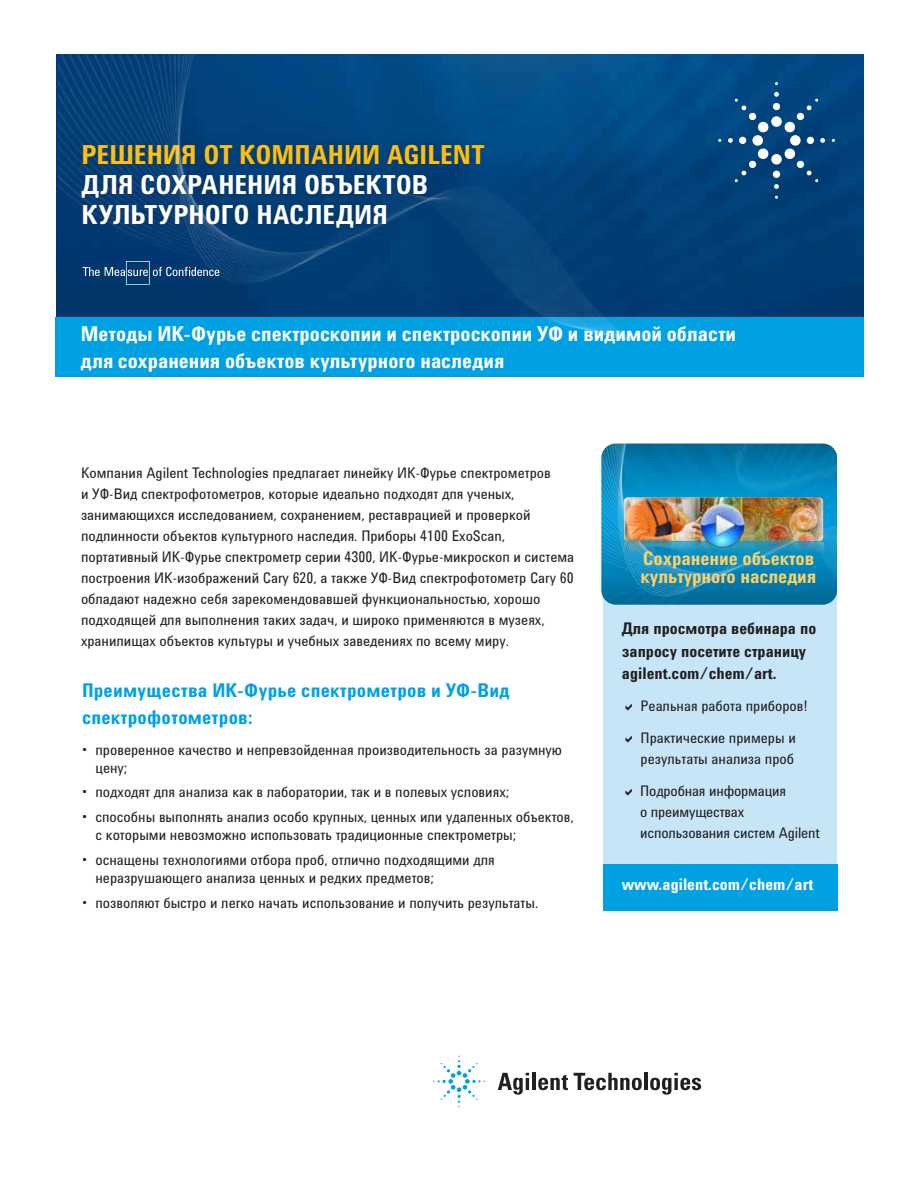
<style>
.page{position:relative;width:918px;height:1188px;background:#fff}
.page>*{position:absolute;margin:0;border:0;box-sizing:border-box;transform-origin:0 0}
.t1{font:700 27px/30px "Agilent Condensed CFF";letter-spacing:.005em;color:#fff}
.t2{font:700 27px "Agilent Condensed CFF";color:#fdbe12}
.t3{font:700 21px/27px "Agilent Condensed CFF";color:#fff}
.t4{font:700 19.5px/27px "Agilent Condensed CFF";letter-spacing:.015em;color:#00a1e3}
.t5{font:700 19.35px/17.5px "Agilent Condensed CFF";letter-spacing:-.005em;color:#fecf65}
.t6{font:700 16.5px/22.5px "Agilent Condensed CFF";color:#231f20}
.t7{font:700 16.5px "Agilent Condensed CFF";color:#fff}
.t8{font:15px/21px "Agilent Cond TT";color:#231f20}
.t9{font:15px/18px "Agilent Condensed CFF";color:#231f20}
</style>
<div class="page">
<img style="left:56px;top:54px;width:808px;height:263px">
<div style="left:603px;top:582px;width:234px;height:321px;background:#c6e6f8"></div>
<div style="left:603px;top:864px;width:234px;height:46px;background:#00a1e3"></div>
<div style="left:56px;top:317px;width:808px;height:60px;background:#00a1e3"></div>
<img style="left:609px;top:603px;width:220px;height:2px">
<svg style="left:602px;top:444px;width:235px;height:160px;background:#0781b4"></svg>
<img style="left:622px;top:540px;width:204px;height:48px">
<img style="left:624px;top:498px;width:199px;height:43px;border-radius:4px">
<img style="left:697px;top:500px;width:50px;height:50px">
<img style="left:58px;top:54px;width:741px;height:285px">
<svg style="left:728px;top:92px;width:97px;height:97px;background:#215a8c"></svg>
<svg style="left:498px;top:1073px;width:31px;height:22px"></svg>
<hr style="left:532px;top:1073px;width:4px;height:17px;background:#231f20">
<svg style="left:538px;top:1075px;width:30px;height:15px"></svg>
<svg style="left:574px;top:1073px;width:68px;height:17px"></svg>
<hr style="left:644px;top:1073px;width:4px;height:17px;background:#231f20">
<svg style="left:650px;top:1073px;width:51px;height:22px"></svg>
<svg style="left:433px;top:1056px;width:52px;height:51px"></svg>
<svg style="left:83px;top:261px;width:136px;height:24px;background:#215180"></svg>
<h1 class="t2" style="left:81px;top:134px;width:404px">РЕШЕНИЯ ОТ КОМПАНИИ AGILENT</h1>
<h1 class="t1" style="left:81px;top:169px;width:348px">ДЛЯ СОХРАНЕНИЯ ОБЪЕКТОВ<br>КУЛЬТУРНОГО НАСЛЕДИЯ</h1>
<h2 class="t3" style="left:81px;top:320px;width:657px">Методы ИК-Фурье спектроскопии и спектроскопии УФ и видимой области для сохранения объектов культурного наследия</h2>
<p class="t8" style="left:81px;top:462px;width:495px">Компания Agilent Technologies предлагает линейку ИК-Фурье спектрометров<br>и УФ-Вид спектрофотометров, которые идеально подходят для ученых, занимающихся исследованием, сохранением, реставрацией и проверкой подлинности объектов культурного наследия. Приборы 4100 ExoScan, портативный ИК-Фурье спектрометр серии 4300, ИК-Фурье-микроскоп и система построения ИК-изображений Cary 620, а также УФ-Вид спектрофотометр Cary 60 обладают надежно себя зарекомендовавшей функциональностью, хорошо подходящей для выполнения таких задач, и широко применяются в музеях, хранилищах объектов культуры и учебных заведениях по всему миру.</p>
<h3 class="t4" style="left:82px;top:676px;width:429px">Преимущества ИК-Фурье спектрометров и УФ-Вид спектрофотометров:</h3>
<p class="t9" style="left:96px;top:740px;width:468px;text-indent:-14px">• проверенное качество и непревзойденная производительность за разумную цену;</p>
<p class="t9" style="left:82px;top:783px;width:429px">• подходят для анализа как в лаборатории, так и в полевых условиях;</p>
<p class="t9" style="left:96px;top:807px;width:480px;text-indent:-14px">• способны выполнять анализ особо крупных, ценных или удаленных объектов, с которыми невозможно использовать традиционные спектрометры;</p>
<p class="t9" style="left:96px;top:850px;width:401px;text-indent:-14px">• оснащены технологиями отбора проб, отлично подходящими для неразрушающего анализа ценных и редких предметов;</p>
<p class="t9" style="left:82px;top:893px;width:458px">• позволяют быстро и легко начать использование и получить результаты.</p>
<p class="t5" style="left:641px;top:549px;width:177px">Сохранение объектов культурного наследия</p>
<p class="t6" style="left:622px;top:617px;width:196px">Для просмотра вебинара по запросу посетите страницу agilent.com/chem/art.</p>
<p class="t9" style="left:641px;top:689px;width:169px;line-height:31.8px">Реальная работа приборов!<br>Практические примеры и</p>
<p class="t9" style="left:640px;top:742px;width:155px;line-height:31.8px">результаты анализа проб<br>Подробная информация</p>
<p class="t9" style="left:640px;top:800px;width:181px;line-height:21px">о преимуществах использования систем Agilent</p>
<p class="t7" style="left:622px;top:872px;width:193px">www.agilent.com/chem/art</p>
</div>
